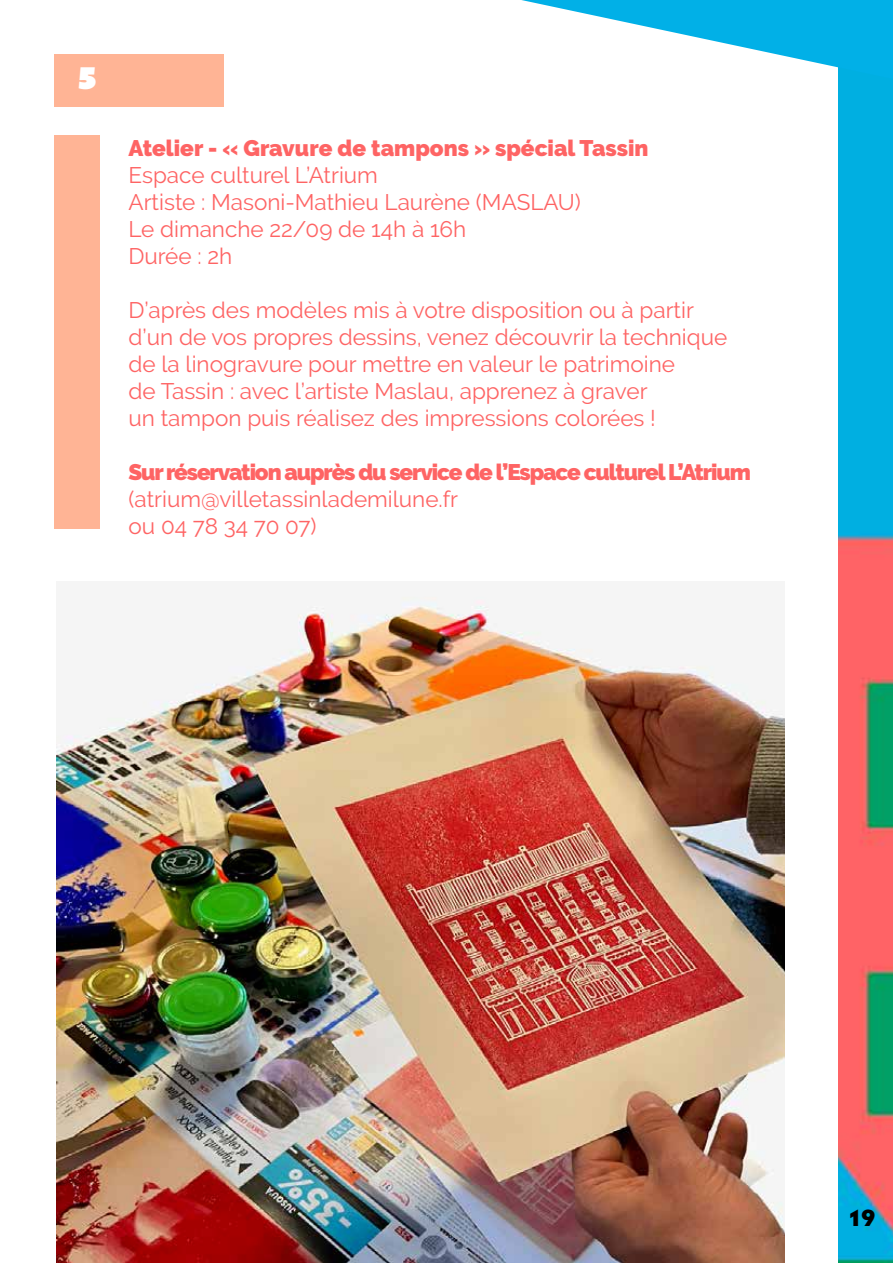
<style>
.page{position:relative;width:893px;height:1263px;background:#fff}
.page>*{position:absolute;margin:0;border:0;box-sizing:border-box;transform-origin:0 0}
.t1{font:30px "Azo Sans Uber";color:#fff}
.t2{font:22.5px/27px "Raleway";color:#fe6464}
.t3{font:900 22.5px "Raleway";letter-spacing:-.05em;color:#fe6464}
.t4{font:900 22.5px "Raleway";color:#fe6464}
.t5{font:900 22.5px "Azo Sans";color:#000}
</style>
<div class="page">
<img style="left:839px;top:79px;width:54px;height:1184px">
<div style="left:54px;top:135px;width:45px;height:393px;background:#ffb495"></div>
<svg style="left:521px;top:0;width:372px;height:79px"></svg>
<div style="left:54px;top:54px;width:169px;height:52px;background:#ffb495"></div>
<img style="left:57px;top:596px;width:728px;height:667px">
<h1 class="t1" style="left:78px;top:58px;width:20px">5</h1>
<p class="t4" style="left:128px;top:135px;width:521px">Atelier - « Gravure de tampons » spécial Tassin</p>
<p class="t2" style="left:128px;top:161px;width:454px">Espace culturel L’Atrium<br>Artiste : Masoni-Mathieu Laurène (MASLAU)<br>Le dimanche 22/09 de 14h à 16h<br>Durée : 2h</p>
<p class="t2" style="left:128px;top:296px;width:600px">D’après des modèles mis à votre disposition ou à partir d’un de vos propres dessins, venez découvrir la technique de la linogravure pour mettre en valeur le patrimoine<br>de Tassin : avec l’artiste Maslau, apprenez à graver<br>un tampon puis réalisez des impressions colorées !</p>
<p class="t3" style="left:128px;top:459px;width:624px">Sur réservation auprès du service de l’Espace culturel L’Atrium</p>
<p class="t2" style="left:128px;top:485px;width:331px">(atrium@villetassinlademilune.fr ou 04 78 34 70 07)</p>
<p class="t5" style="left:849px;top:1203px;width:28px">19</p>
</div>
